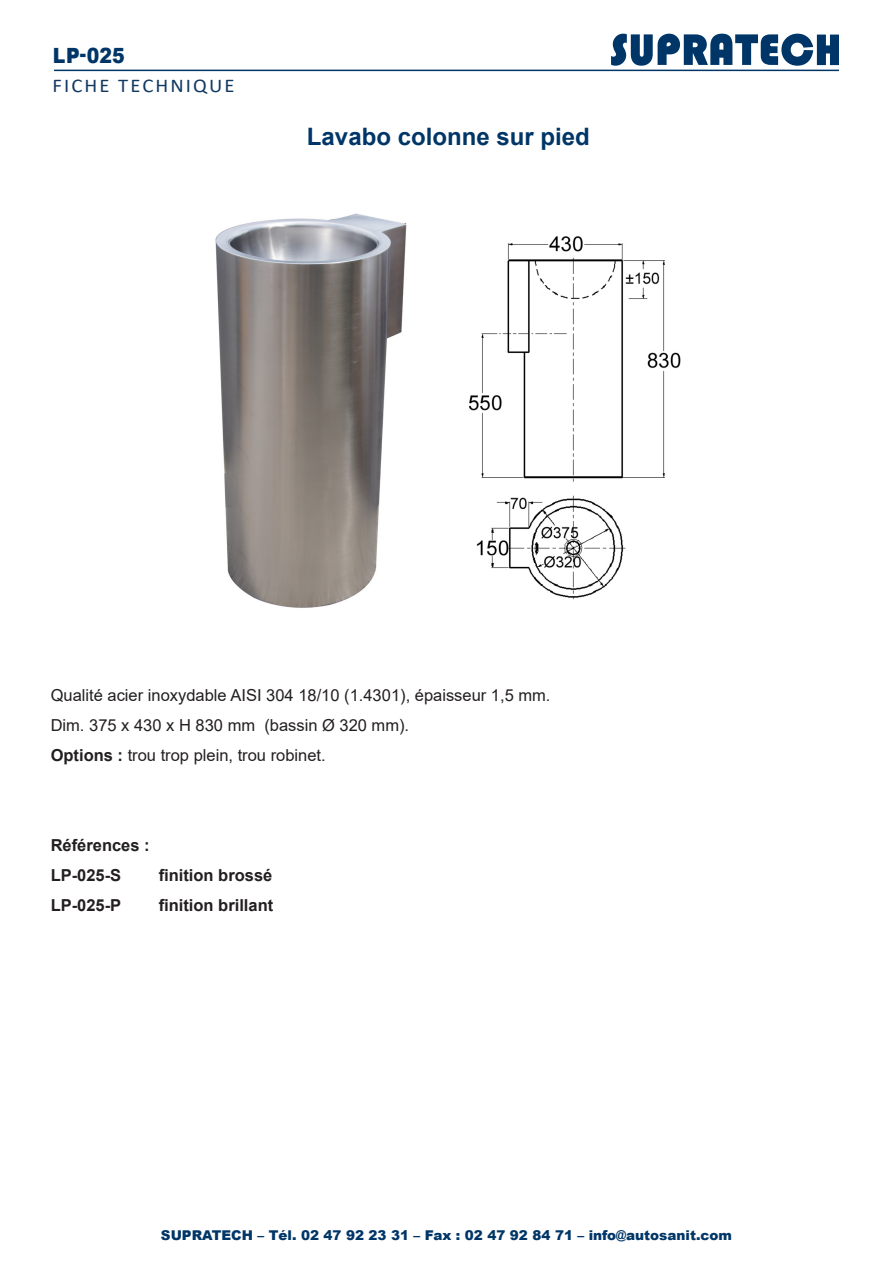
<style>
.page{position:relative;width:893px;height:1263px;background:#fff}
.page>*{position:absolute;margin:0;border:0;box-sizing:border-box;transform-origin:0 0}
.t1{font:700 24px "Arial";color:#003667}
.t2{font:900 21px "Arial";color:#003667;scale:.9 1}
.t3{font:19.5px "Calibri";letter-spacing:.1em;color:#113861;scale:1.06 1}
.t4{font:16.5px "Arial";color:#231f20}
.t5{font:700 16.5px "Arial";color:#231f20}
.t6{font:900 13.5px "Arial";color:#003667}
.s1{font-weight:700}
</style>
<div class="page">
<svg style="left:611px;top:34px;width:228px;height:32px"></svg>
<hr style="left:54px;top:70px;width:785px;height:1px;background:#003667">
<img style="left:215px;top:213px;width:192px;height:395px">
<img style="left:470px;top:236px;width:211px;height:364px">
<p class="t2" style="left:53px;top:40px;width:81px">LP-025</p>
<p class="t3" style="left:53px;top:72px;width:173px">FICHE TECHNIQUE</p>
<p class="t1" style="left:307px;top:120px;width:284px">Lavabo colonne sur pied</p>
<p class="t4" style="left:51px;top:684px;width:501px">Qualité acier inoxydable AISI 304 18/10 (1.4301), épaisseur 1,5 mm.</p>
<p class="t4" style="left:51px;top:714px;width:360px">Dim. 375 x 430 x H 830 mm (bassin Ø 320 mm).</p>
<p class="t4" style="left:51px;top:744px;width:277px"><span class="s1">Options :</span> trou trop plein, trou robinet.</p>
<p class="t5" style="left:51px;top:833px;width:101px">Références :</p>
<p class="t5" style="left:51px;top:863px;width:72px">LP-025-S</p>
<p class="t5" style="left:159px;top:863px;width:115px">finition brossé</p>
<p class="t5" style="left:51px;top:893px;width:72px">LP-025-P</p>
<p class="t5" style="left:159px;top:893px;width:116px">finition brillant</p>
<p class="t6" style="left:161px;top:1225px;width:572px">SUPRATECH – Tél. 02 47 92 23 31 – Fax : 02 47 92 84 71 – info@autosanit.com</p>
</div>
